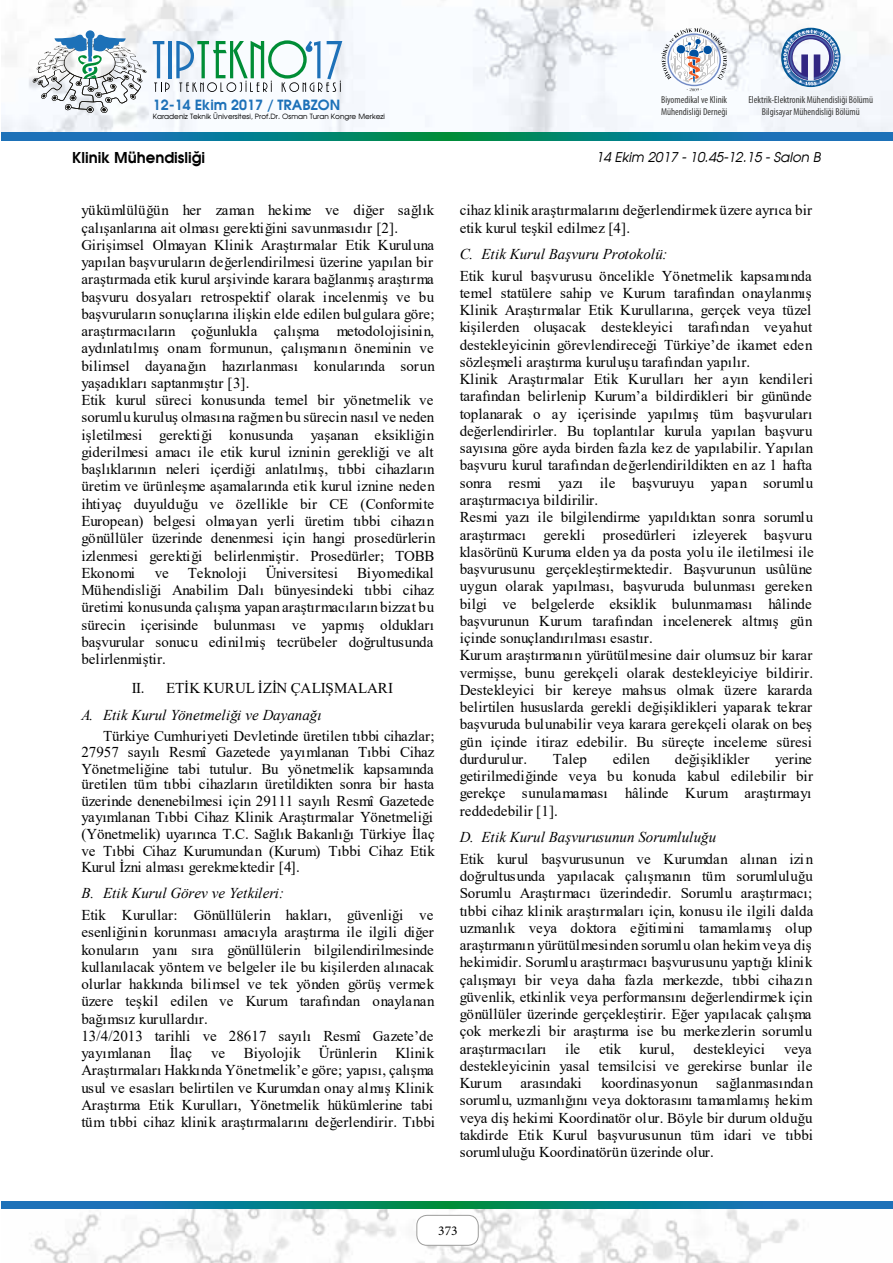
<style>
.page{position:relative;width:893px;height:1263px;background:#fff}
.page>*{position:absolute;margin:0;border:0;box-sizing:border-box;transform-origin:0 0}
.t1{font:15px/17.2px "Times New Roman";letter-spacing:.005em;color:#000;text-align:justify}
.t2{font:italic 15px "Times New Roman";color:#000}
.t3{font:700 15px "Avalon";color:#000}
.t4{font:700 14.1px "Avalon";color:#1d71b8}
.t5{font:italic 13.5px "Avalon";color:#000}
.t6{font:13.5px "Minion Pro";color:#000}
.t7{font:condensed 10.05px/12.1px "Myriad Pro";color:#3c3c3b;text-align:center}
.t8{font:7.2px "Avalon Plain";color:#000}
</style>
<div class="page">
<img style="left:1px;top:0;width:892px;height:133px">
<svg style="left:153px;top:41px;width:17px;height:51px"></svg>
<hr style="left:168px;top:41px;width:4px;height:37px;background:#1d71b8">
<svg style="left:176px;top:40px;width:166px;height:52px"></svg>
<svg style="left:86px;top:30px;width:9px;height:9px"></svg>
<svg style="left:33px;top:34px;width:113px;height:79px"></svg>
<svg style="left:661px;top:28px;width:66px;height:63px"></svg>
<svg style="left:781px;top:28px;width:59px;height:59px"></svg>
<svg style="left:1px;top:133px;width:892px;height:7px;background:#0c7c8e"></svg>
<img style="left:1px;top:1208px;width:892px;height:55px">
<svg style="left:1px;top:1201px;width:892px;height:7px;background:#0c7c8e"></svg>
<div style="left:417px;top:1215px;width:61px;height:30px;background:#fff;border-radius:10px"></div>
<div style="left:417px;top:1215px;width:61px;height:30px;border:1px solid #9d9d9c;border-radius:10px"></div>
<p class="t4" style="left:153px;top:95px;width:189px">12-14 Ekim 2017 / TRABZON</p>
<p class="t8" style="left:153px;top:112px;width:234px">Karadeniz Teknik Üniversitesi, Prof.Dr. Osman Turan Kongre Merkezi</p>
<p class="t7" style="left:661px;top:93px;width:68px;text-align:left">Biyomedikal ve Klinik<br>Mühendisliği Derneği</p>
<p class="t7" style="left:748px;top:93px;width:126px">Elektrik-Elektronik Mühendisliği Bölümü<br>Bilgisayar Mühendisliği Bölümü</p>
<p class="t3" style="left:72px;top:148px;width:134px">Klinik Mühendisliği</p>
<p class="t5" style="left:596px;top:149px;width:226px">14 Ekim 2017 - 10.45-12.15 - Salon B</p>
<p class="t1" style="left:81px;top:201px;width:356px;text-align:left">yükümlülüğün her zaman hekime ve diğer sağlık çalışanlarına ait olması gerektiğini savunmasıdır [2].<br>Girişimsel Olmayan Klinik Araştırmalar Etik Kuruluna yapılan başvuruların değerlendirilmesi üzerine yapılan bir araştırmada etik kurul arşivinde karara bağlanmış araştırma başvuru dosyaları retrospektif olarak incelenmiş ve bu başvuruların sonuçlarına ilişkin elde edilen bulgulara göre; araştırmacıların çoğunlukla çalışma metodolojisinin, aydınlatılmış onam formunun, çalışmanın öneminin ve bilimsel dayanağın hazırlanması konularında sorun yaşadıkları saptanmıştır [3].<br>Etik kurul süreci konusunda temel bir yönetmelik ve sorumlu kuruluş olmasına rağmen bu sürecin nasıl ve neden işletilmesi gerektiği konusunda yaşanan eksikliğin giderilmesi amacı ile etik kurul izninin gerekliği ve alt başlıklarının neleri içerdiği anlatılmış, tıbbi cihazların üretim ve ürünleşme aşamalarında etik kurul iznine neden ihtiyaç duyulduğu ve özellikle bir CE (Conformite European) belgesi olmayan yerli üretim tıbbi cihazın gönüllüler üzerinde denenmesi için hangi prosedürlerin izlenmesi gerektiği belirlenmiştir. Prosedürler; TOBB Ekonomi</p>
<p class="t1" style="left:460px;top:201px;width:354px">cihaz klinik araştırmalarını değerlendirmek üzere ayrıca bir etik kurul teşkil edilmez [4].</p>
<p class="t2" style="left:460px;top:243px;width:209px">C. Etik Kurul Başvuru Protokolü:</p>
<p class="t1" style="left:460px;top:266px;width:356px;text-align:left">Etik kurul başvurusu öncelikle Yönetmelik kapsamında temel statülere sahip ve Kurum tarafından onaylanmış Klinik Araştırmalar Etik Kurullarına, gerçek veya tüzel kişilerden oluşacak destekleyici tarafından veyahut destekleyicinin görevlendireceği Türkiye’de ikamet eden sözleşmeli araştırma kuruluşu tarafından yapılır.<br>Klinik Araştırmalar Etik Kurulları her ayın kendileri tarafından belirlenip Kurum’a bildirdikleri bir gününde toplanarak o ay içerisinde yapılmış tüm başvuruları değerlendirirler. Bu toplantılar kurula yapılan başvuru sayısına göre ayda birden fazla kez de yapılabilir. Yapılan başvuru kurul tarafından değerlendirildikten en az 1 hafta sonra resmi yazı ile başvuruyu yapan sorumlu araştırmacıya bildirilir.<br>Resmi yazı ile bilgilendirme yapıldıktan sonra sorumlu araştırmacı gerekli prosedürleri izleyerek başvuru klasörünü Kuruma elden ya da posta yolu ile iletilmesi ile başvurusunu gerçekleştirmektedir. Başvurunun usûlüne uygun olarak yapılması, başvuruda bulunması gereken bilgi ve belgelerde eksiklik bulunmaması hâlinde başvurunun Kurum tarafından incelenerek altmış gün içinde sonuçlandırılması esastır.<br>Kurum araştırmanın yürütülmesine dair olumsuz bir karar vermişse, bunu gerekçeli olarak destekleyiciye bildirir.<br>Destekleyici bir kereye mahsus olmak üzere kararda belirtilen hususlarda gerekli değişiklikleri yaparak tekrar başvuruda bulunabilir veya karara gerekçeli olarak on beş gün içinde itiraz edebilir. Bu süreçte inceleme süresi durdurulur.</p>
<p class="t1" style="left:155px;top:564px;width:16px">ve</p>
<p class="t1" style="left:188px;top:564px;width:60px">Teknoloji</p>
<p class="t1" style="left:266px;top:564px;width:74px">Üniversitesi</p>
<p class="t1" style="left:81px;top:564px;width:354px;text-indent:276px">Biyomedikal Mühendisliği Anabilim Dalı bünyesindeki tıbbi cihaz üretimi konusunda çalışma yapan araştırmacıların bizzat bu sürecin içerisinde bulunması ve yapmış oldukları başvurular sonucu edinilmiş tecrübeler doğrultusunda belirlenmiştir.</p>
<p class="t1" style="left:132px;top:679px;width:263px">II. ETİK KURUL İZİN ÇALIŞMALARI</p>
<p class="t2" style="left:81px;top:704px;width:242px">A. Etik Kurul Yönetmeliği ve Dayanağı</p>
<p class="t1" style="left:81px;top:727px;width:355px;line-height:16.4px;text-indent:22px">Türkiye Cumhuriyeti Devletinde üretilen tıbbi cihazlar; 27957 sayılı Resmî Gazetede yayımlanan Tıbbi Cihaz Yönetmeliğine tabi tutulur. Bu yönetmelik kapsamında üretilen tüm tıbbi cihazların üretildikten sonra bir hasta üzerinde denenebilmesi için 29111 sayılı Resmî Gazetede yayımlanan Tıbbi Cihaz Klinik Araştırmalar Yönetmeliği (Yönetmelik) uyarınca T.C. Sağlık Bakanlığı Türkiye İlaç ve Tıbbi Cihaz Kurumundan (Kurum) Tıbbi Cihaz Etik Kurul İzni alması gerekmektedir [4].</p>
<p class="t2" style="left:81px;top:883px;width:204px">B. Etik Kurul Görev ve Yetkileri:</p>
<p class="t1" style="left:81px;top:906px;width:355px;text-align:left">Etik Kurullar: Gönüllülerin hakları, güvenliği ve esenliğinin korunması amacıyla araştırma ile ilgili diğer konuların yanı sıra gönüllülerin bilgilendirilmesinde kullanılacak yöntem ve belgeler ile bu kişilerden alınacak olurlar hakkında bilimsel ve tek yönden görüş vermek üzere teşkil edilen ve Kurum tarafından onaylanan bağımsız kurullardır.<br>13/4/2013 tarihli ve 28617 sayılı Resmî Gazete’de yayımlanan İlaç</p>
<p class="t1" style="left:460px;top:750px;width:355px;text-indent:316px">yerine getirilmediğinde veya bu konuda kabul edilebilir bir gerekçe sunulamaması hâlinde Kurum araştırmayı reddedebilir [1].</p>
<p class="t2" style="left:460px;top:827px;width:258px">D. Etik Kurul Başvurusunun Sorumluluğu</p>
<p class="t1" style="left:460px;top:850px;width:355px">Etik kurul başvurusunun ve Kurumdan alınan izin doğrultusunda yapılacak çalışmanın tüm sorumluluğu Sorumlu Araştırmacı üzerindedir. Sorumlu araştırmacı; tıbbi cihaz klinik araştırmaları için, konusu ile ilgili dalda uzmanlık veya doktora eğitimini tamamlamış olup araştırmanın yürütülmesinden sorumlu olan hekim veya diş hekimidir. Sorumlu araştırmacı başvurusunu yaptığı klinik çalışmayı bir veya daha fazla merkezde, tıbbi cihazın güvenlik, etkinlik veya performansını değerlendirmek için gönüllüler üzerinde gerçekleştirir. Eğer yapılacak çalışma çok merkezli bir araştırma ise bu merkezlerin sorumlu araştırmacıları</p>
<p class="t1" style="left:553px;top:750px;width:36px">Talep</p>
<p class="t1" style="left:613px;top:750px;width:39px">edilen</p>
<p class="t1" style="left:675px;top:750px;width:76px">değişiklikler</p>
<p class="t1" style="left:565px;top:1039px;width:16px">ile</p>
<p class="t1" style="left:599px;top:1039px;width:167px">etik kurul, destekleyici</p>
<p class="t1" style="left:81px;top:1044px;width:355px;text-align:left;text-indent:163px">Biyolojik Ürünlerin Klinik Araştırmaları Hakkında Yönetmelik’e göre; yapısı, çalışma usul ve esasları belirtilen ve Kurumdan onay almış Klinik Araştırma Etik Kurulları, Yönetmelik hükümlerine tabi tüm tıbbi cihaz klinik araştırmalarını değerlendirir. Tıbbi</p>
<p class="t1" style="left:460px;top:1039px;width:354px;text-indent:324px">veya destekleyicinin yasal temsilcisi ve gerekirse bunlar ile Kurum arasındaki</p>
<p class="t1" style="left:211px;top:1044px;width:16px">ve</p>
<p class="t1" style="left:460px;top:1074px;width:355px;text-indent:142px">koordinasyonun sağlanmasından sorumlu, uzmanlığını veya doktorasını tamamlamış hekim veya diş hekimi Koordinatör olur. Böyle bir durum olduğu takdirde Etik Kurul başvurusunun tüm idari ve tıbbi sorumluluğu Koordinatörün üzerinde olur.</p>
<p class="t6" style="left:438px;top:1222px;width:21px">373</p>
</div>
